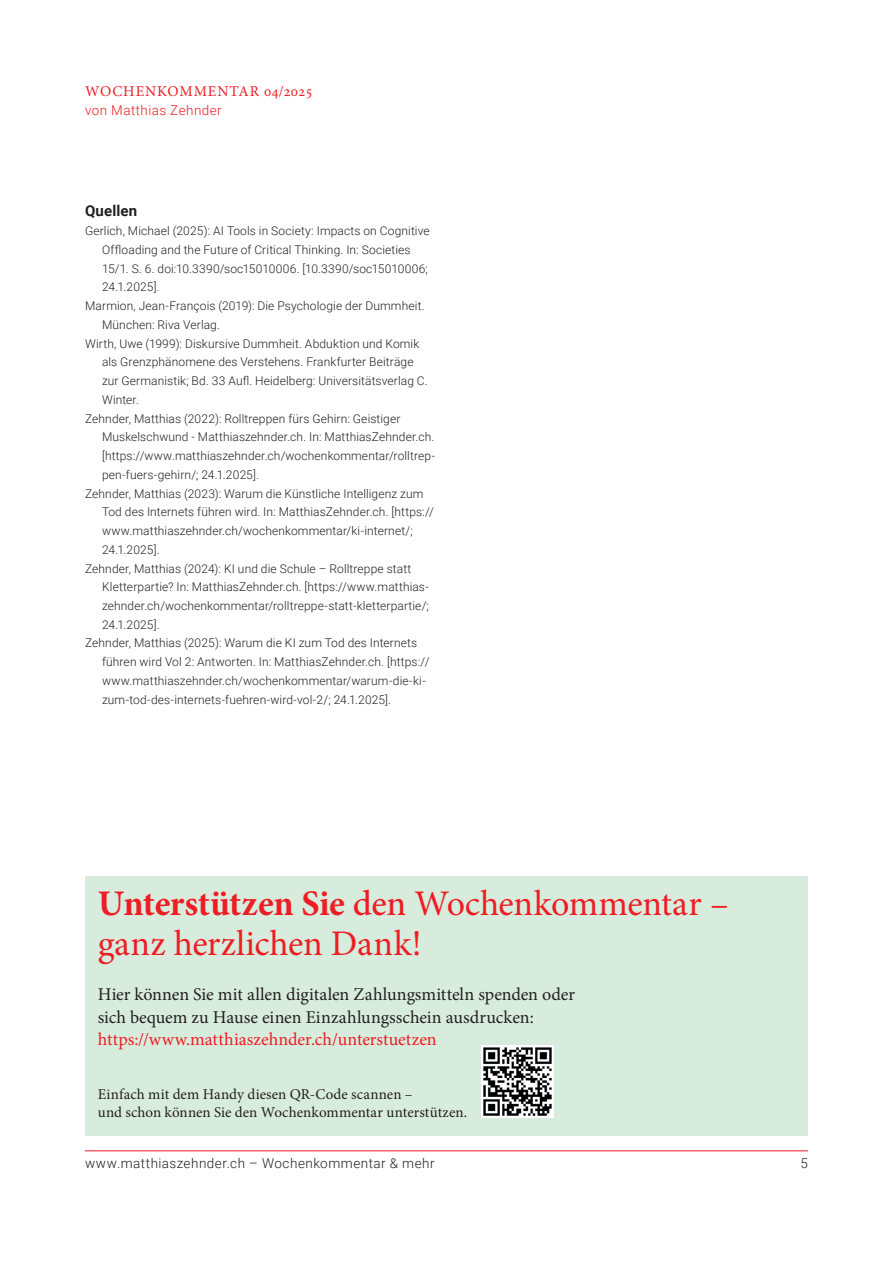
<style>
.page{position:relative;width:893px;height:1263px;background:#fff}
.page>*{position:absolute;margin:0;border:0;box-sizing:border-box;transform-origin:0 0}
.t1{font:36px/40.5px "Minion Pro";letter-spacing:-.005em;color:#ee1d23}
.t2{font:18px/22.5px "Minion Pro";letter-spacing:-.005em;color:#231f20}
.t3{font:18px "Minion Pro";color:#ee1d23}
.t4{font:15px/18px "Minion Pro";color:#231f20}
.t5{font:15px "Minion Pro";letter-spacing:.06em;color:#ee1d23}
.t6{font:700 15px "Roboto";letter-spacing:.01em;color:#231f20}
.t7{font:300 13.5px "Roboto";letter-spacing:.04em;color:#231f20}
.t8{font:300 13.5px "Roboto";letter-spacing:.03em;color:#ee1d23}
.t9{font:300 12px "Roboto";letter-spacing:.01em;color:#231f20}
.s1{font-weight:700}
.s2{font-weight:500}
</style>
<div class="page">
<hr style="left:85px;top:1150px;width:723px;height:1px;background:#ee1d23">
<div style="left:85px;top:876px;width:723px;height:259px;background:#d8ecdd"></div>
<img style="left:481px;top:1045px;width:73px;height:72px">
<p class="t5" style="left:85px;top:81px;width:229px">WOCHENKOMMENTAR 04/2025</p>
<p class="t8" style="left:85px;top:101px;width:138px">von Matthias Zehnder</p>
<p class="t6" style="left:85px;top:200px;width:54px">Quellen</p>
<p class="t9" style="left:85px;top:222px;width:346px">Gerlich, Michael (2025): AI Tools in Society: Impacts on Cognitive</p>
<p class="t9" style="left:102px;top:241px;width:310px">Offloading and the Future of Critical Thinking. In: Societies</p>
<p class="t9" style="left:102px;top:260px;width:327px">15/1. S. 6. doi:10.3390/soc15010006. [10.3390/soc15010006;</p>
<p class="t9" style="left:102px;top:279px;width:59px">24.1.2025].</p>
<p class="t9" style="left:85px;top:297px;width:341px">Marmion, Jean-François (2019): Die Psychologie der Dummheit.</p>
<p class="t9" style="left:102px;top:316px;width:119px">München: Riva Verlag.</p>
<p class="t9" style="left:85px;top:335px;width:336px">Wirth, Uwe (1999): Diskursive Dummheit. Abduktion und Komik</p>
<p class="t9" style="left:102px;top:354px;width:313px">als Grenzphänomene des Verstehens. Frankfurter Beiträge</p>
<p class="t9" style="left:102px;top:372px;width:327px">zur Germanistik; Bd. 33 Aufl. Heidelberg: Universitätsverlag C.</p>
<p class="t9" style="left:102px;top:391px;width:38px">Winter.</p>
<p class="t9" style="left:85px;top:410px;width:317px">Zehnder, Matthias (2022): Rolltreppen fürs Gehirn: Geistiger</p>
<p class="t9" style="left:102px;top:429px;width:334px">Muskelschwund - Matthiaszehnder.ch. In: MatthiasZehnder.ch.</p>
<p class="t9" style="left:102px;top:447px;width:335px">[https://www.matthiaszehnder.ch/wochenkommentar/rolltrep-</p>
<p class="t9" style="left:102px;top:466px;width:158px">pen-fuers-gehirn/; 24.1.2025].</p>
<p class="t9" style="left:85px;top:485px;width:340px">Zehnder, Matthias (2023): Warum die Künstliche Intelligenz zum</p>
<p class="t9" style="left:102px;top:504px;width:333px">Tod des Internets führen wird. In: MatthiasZehnder.ch. [https://</p>
<p class="t9" style="left:102px;top:522px;width:312px">www.matthiaszehnder.ch/wochenkommentar/ki-internet/;</p>
<p class="t9" style="left:102px;top:541px;width:59px">24.1.2025].</p>
<p class="t9" style="left:85px;top:560px;width:328px">Zehnder, Matthias (2024): KI und die Schule – Rolltreppe statt</p>
<p class="t9" style="left:102px;top:579px;width:328px">Kletterpartie? In: MatthiasZehnder.ch. [https://www.matthias-</p>
<p class="t9" style="left:102px;top:597px;width:328px">zehnder.ch/wochenkommentar/rolltreppe-statt-kletterpartie/;</p>
<p class="t9" style="left:102px;top:616px;width:59px">24.1.2025].</p>
<p class="t9" style="left:85px;top:635px;width:334px">Zehnder, Matthias (2025): Warum die KI zum Tod des Internets</p>
<p class="t9" style="left:102px;top:653px;width:329px">führen wird Vol 2: Antworten. In: MatthiasZehnder.ch. [https://</p>
<p class="t9" style="left:102px;top:672px;width:325px">www.matthiaszehnder.ch/wochenkommentar/warum-die-ki-</p>
<p class="t9" style="left:102px;top:691px;width:291px">zum-tod-des-internets-fuehren-wird-vol-2/; 24.1.2025].</p>
<h1 class="t1" style="left:98px;top:883px;width:632px"><span class="s1">Unterstützen Sie</span> <span class="s2">den</span> Wochenkommentar – ganz herzlichen Dank!</h1>
<h2 class="t2" style="left:98px;top:983px;width:479px">Hier können Sie mit allen digitalen Zahlungsmitteln spenden oder sich bequem zu Hause einen Einzahlungsschein ausdrucken:</h2>
<h2 class="t3" style="left:98px;top:1028px;width:340px">https://www.matthiaszehnder.ch/unterstuetzen</h2>
<p class="t4" style="left:98px;top:1086px;width:371px">Einfach mit dem Handy diesen QR-Code scannen –<br>und schon können Sie den Wochenkommentar unterstützen.</p>
<p class="t7" style="left:85px;top:1154px;width:351px">www.matthiaszehnder.ch – Wochenkommentar &amp; mehr</p>
<p class="t7" style="left:800px;top:1154px;width:9px">5</p>
</div>
